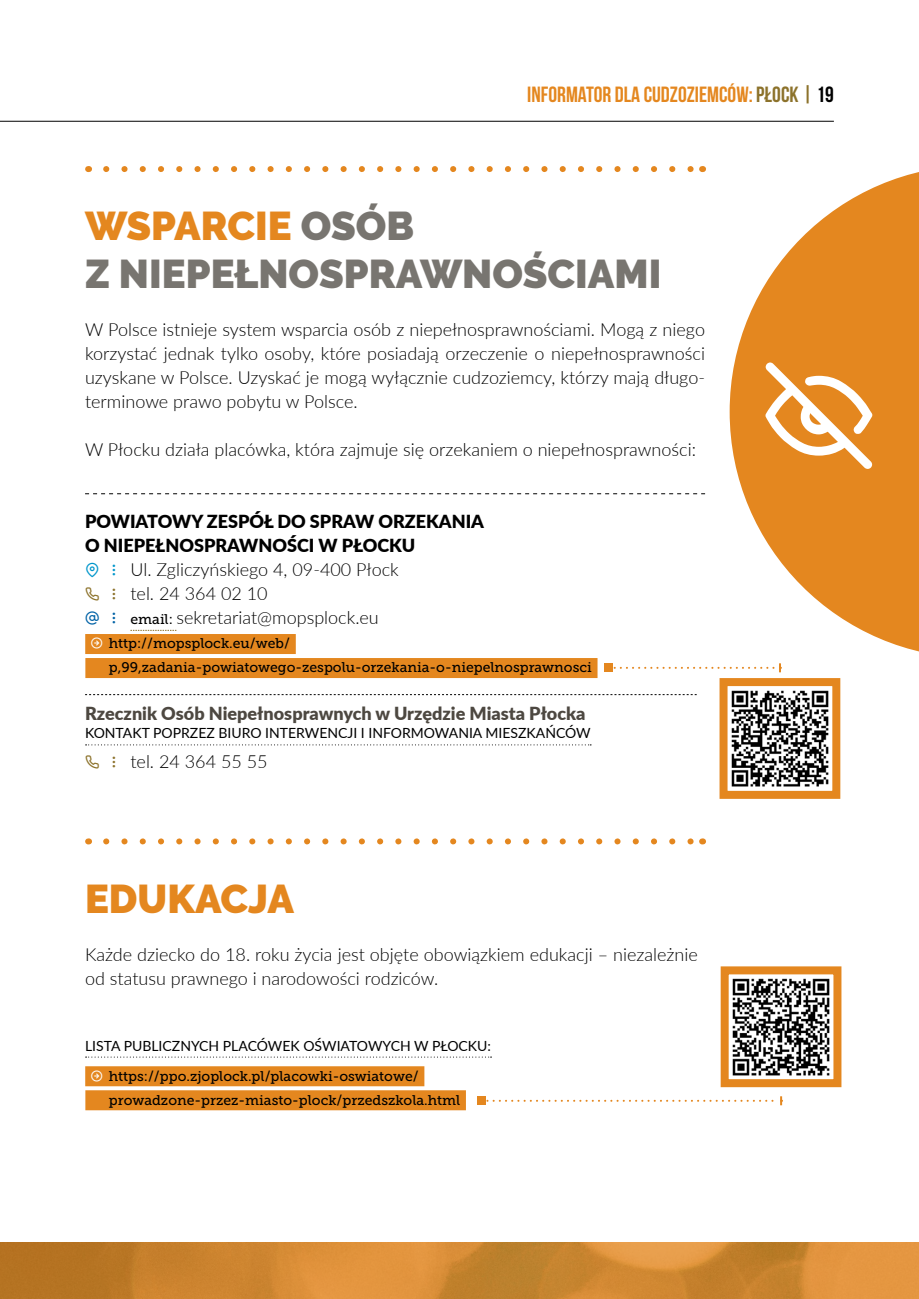
<style>
.page{position:relative;width:919px;height:1299px;background:#fff}
.page>*{position:absolute;margin:0;border:0;box-sizing:border-box;transform-origin:0 0}
.Styl_akapitowy_1_-_t{font:900 40px/48px "Raleway";color:#787570}
.Styl_akapitowy_1_-_t-2{font:900 40px "Raleway";color:#e4871f}
.t1{font:700 22px "Bebas Neue";color:#e4871f}
.Styl_akapitowy_3b{font:300 18px/24px "Lato";color:#000;text-align:justify}
._1aa__nazwa_Bold_MAX{font:900 18px/24px "Lato";color:#000}
._1a__nazwa_Bold{font:900 18px "Lato";color:#4d4841}
._2__adres{font:300 18px "Lato";color:#000}
._3__telefon{font:300 18px "Lato";color:#000}
.Styl_akapitowy_3b-2{font:14px "Museo Slab 500";color:#000}
._1b__nazwa_regular{font:14px "Lato";color:#000}
.s1{color:#8c722b}
.s2{color:#000}
.s3{color:#e4871f}
.s4{font-family:"Museo Slab 500";font-weight:400;font-size:14px}
</style>
<div class="page">
<hr style="left:0;top:121px;width:833px;height:1px;background:#000">
<svg style="left:0;top:1242px;width:918px;height:56px;background:#ce8732"></svg>
<svg style="left:106px;top:166px;width:587px;height:6px"></svg>
<svg style="left:85px;top:493px;width:620px;height:1px"></svg>
<svg style="left:130px;top:630px;width:46px;height:1px"></svg>
<div style="left:85px;top:634px;width:211px;height:20px;background:#e4871f"></div>
<div style="left:85px;top:658px;width:512px;height:20px;background:#e4871f"></div>
<svg style="left:106px;top:838px;width:587px;height:6px"></svg>
<div style="left:85px;top:1090px;width:381px;height:20px;background:#e4871f"></div>
<svg style="left:729px;top:172px;width:189px;height:480px"></svg>
<svg style="left:85px;top:663px;width:756px;height:136px"></svg>
<svg style="left:86px;top:966px;width:756px;height:139px"></svg>
<div style="left:765px;top:361px;width:107px;height:108px;background:#e4871f"></div>
<p class="t1" style="left:527px;top:82px;width:308px">INFORMATOR DLA CUDZOZIEMCÓW: <span class="s1">PŁOCK |</span> <span class="s2">19</span></p>
<p class="Styl_akapitowy_1_-_t" style="left:85px;top:202px;width:578px"><span class="s3">WSPARCIE</span> OSÓB<br>Z NIEPEŁNOSPRAWNOŚCIAMI</p>
<p class="Styl_akapitowy_3b" style="left:85px;top:317px;width:621px">W Polsce istnieje system wsparcia osób z niepełnosprawnościami. Mogą z niego korzystać jednak tylko osoby, które posiadają orzeczenie o niepełnosprawności uzyskane w Polsce. Uzyskać je mogą wyłącznie cudzoziemcy, którzy mają długo&shy;terminowe prawo pobytu w Polsce.</p>
<p class="Styl_akapitowy_3b" style="left:85px;top:437px;width:612px">W Płocku działa placówka, która zajmuje się orzekaniem o niepełnosprawności:</p>
<p class="_1aa__nazwa_Bold_MAX" style="left:85px;top:509px;width:400px">POWIATOWY ZESPÓŁ DO SPRAW ORZEKANIA<br>O NIEPEŁNOSPRAWNOŚCI W PŁOCKU</p>
<p class="_2__adres" style="left:130px;top:557px;width:270px">Ul. Zgliczyńskiego 4, 09-400 Płock</p>
<p class="_3__telefon" style="left:130px;top:581px;width:139px">tel. 24 364 02 10</p>
<p class="Styl_akapitowy_3b" style="left:130px;top:605px;width:250px"><span class="s4">email:</span> sekretariat@mopsplock.eu</p>
<p class="Styl_akapitowy_3b-2" style="left:109px;top:635px;width:183px">http://mopsplock.eu/web/</p>
<p class="Styl_akapitowy_3b-2" style="left:109px;top:659px;width:484px">p,99,zadania-powiatowego-zespolu-orzekania-o-niepelnosprawnosci</p>
<p class="_1a__nazwa_Bold" style="left:85px;top:700px;width:502px">Rzecznik Osób Niepełnosprawnych w Urzędzie Miasta Płocka</p>
<p class="_1b__nazwa_regular" style="left:85px;top:723px;width:507px">KONTAKT POPRZEZ BIURO INTERWENCJI I INFORMOWANIA MIESZKAŃCÓW</p>
<p class="_3__telefon" style="left:130px;top:749px;width:139px">tel. 24 364 55 55</p>
<p class="Styl_akapitowy_1_-_t-2" style="left:85px;top:875px;width:210px">EDUKACJA</p>
<p class="Styl_akapitowy_3b" style="left:85px;top:941px;width:614px">Każde dziecko do 18. roku życia jest objęte obowiązkiem edukacji – niezależnie od statusu prawnego i narodowości rodziców.</p>
<p class="_1b__nazwa_regular" style="left:85px;top:1035px;width:407px">LISTA PUBLICZNYCH PLACÓWEK OŚWIATOWYCH W PŁOCKU:</p>
<p class="Styl_akapitowy_3b-2" style="left:109px;top:1067px;width:311px">https://ppo.zjoplock.pl/placowki-oswiatowe/</p>
<p class="Styl_akapitowy_3b-2" style="left:109px;top:1091px;width:353px">prowadzone-przez-miasto-plock/przedszkola.html</p>
</div>
